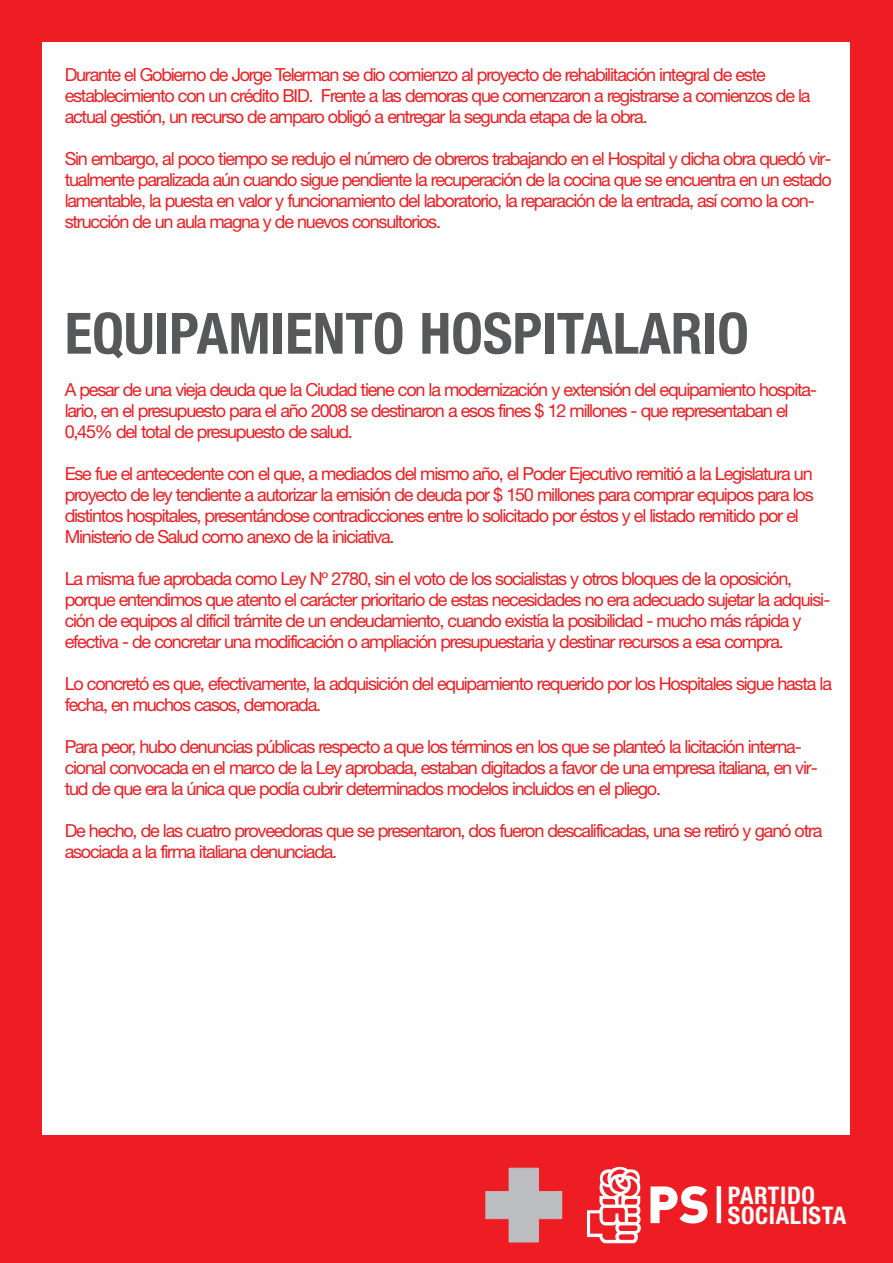
<style>
.page{position:relative;width:893px;height:1263px;background:#ee1d23}
.page>*{position:absolute;margin:0;border:0;box-sizing:border-box;transform-origin:0 0}
.t1{font:700 condensed 57px "Helvetica Neue";color:#57585a}
.t2{font:700 condensed 24.3px/19.4px "Helvetica Neue";letter-spacing:.025em;color:#fff}
.t3{font:18px/21px "Helvetica Neue";letter-spacing:-.065em;color:#ee1d23}
.s1{font-family:"DIN";font-weight:900;font-stretch:normal;font-size:51.6px}
</style>
<div class="page">
<div style="left:43px;top:43px;width:807px;height:1092px;background:#fff"></div>
<hr style="left:718px;top:1186px;width:2px;height:37px;background:#fff">
<svg style="left:587px;top:1167px;width:54px;height:76px"></svg>
<svg style="left:485px;top:1167px;width:78px;height:76px"></svg>
<p class="t3" style="left:65px;top:64px;width:747px">Durante el Gobierno de Jorge Telerman se dio comienzo al proyecto de rehabilitación integral de este establecimiento con un crédito BID. Frente a las demoras que comenzaron a registrarse a comienzos de la actual gestión, un recurso de amparo obligó a entregar la segunda etapa de la obra.</p>
<p class="t3" style="left:65px;top:148px;width:768px">Sin embargo, al poco tiempo se redujo el número de obreros trabajando en el Hospital y dicha obra quedó vir&shy;tualmente paralizada aún cuando sigue pendiente la recuperación de la cocina que se encuentra en un estado lamentable, la puesta en valor y funcionamiento del laboratorio, la reparación de la entrada, así como la con&shy;strucción de un aula magna y de nuevos consultorios.</p>
<h1 class="t1" style="left:65px;top:299px;width:686px">EQUIPAMIENTO HOSPITALARIO</h1>
<p class="t3" style="left:65px;top:378px;width:754px">A pesar de una vieja deuda que la Ciudad tiene con la modernización y extensión del equipamiento hospita&shy;lario, en el presupuesto para el año 2008 se destinaron a esos fines $ 12 millones - que representaban el<br>0,45% del total de presupuesto de salud.</p>
<p class="t3" style="left:65px;top:462px;width:750px">Ese fue el antecedente con el que, a mediados del mismo año, el Poder Ejecutivo remitió a la Legislatura un proyecto de ley tendiente a autorizar la emisión de deuda por $ 150 millones para comprar equipos para los distintos hospitales, presentándose contradicciones entre lo solicitado por éstos y el listado remitido por el Ministerio de Salud como anexo de la iniciativa.</p>
<p class="t3" style="left:65px;top:567px;width:767px">La misma fue aprobada como Ley Nº 2780, sin el voto de los socialistas y otros bloques de la oposición, porque entendimos que atento el carácter prioritario de estas necesidades no era adecuado sujetar la adquisi&shy;ción de equipos al difícil trámite de un endeudamiento, cuando existía la posibilidad - mucho más rápida y efectiva - de concretar una modificación o ampliación presupuestaria y destinar recursos a esa compra.</p>
<p class="t3" style="left:65px;top:672px;width:769px">Lo concretó es que, efectivamente, la adquisición del equipamiento requerido por los Hospitales sigue hasta la fecha, en muchos casos, demorada.</p>
<p class="t3" style="left:65px;top:735px;width:754px">Para peor, hubo denuncias públicas respecto a que los términos en los que se planteó la licitación interna&shy;cional convocada en el marco de la Ley aprobada, estaban digitados a favor de una empresa italiana, en vir&shy;tud de que era la única que podía cubrir determinados modelos incluidos en el pliego.</p>
<p class="t3" style="left:65px;top:819px;width:759px">De hecho, de las cuatro proveedoras que se presentaron, dos fueron descalificadas, una se retiró y ganó otra asociada a la firma italiana denunciada.</p>
<h2 class="t2" style="left:728px;top:1185px;width:120px;text-indent:-81px"><span class="s1">PS</span> PART DO<br>SOC AL STA</h2>
</div>
